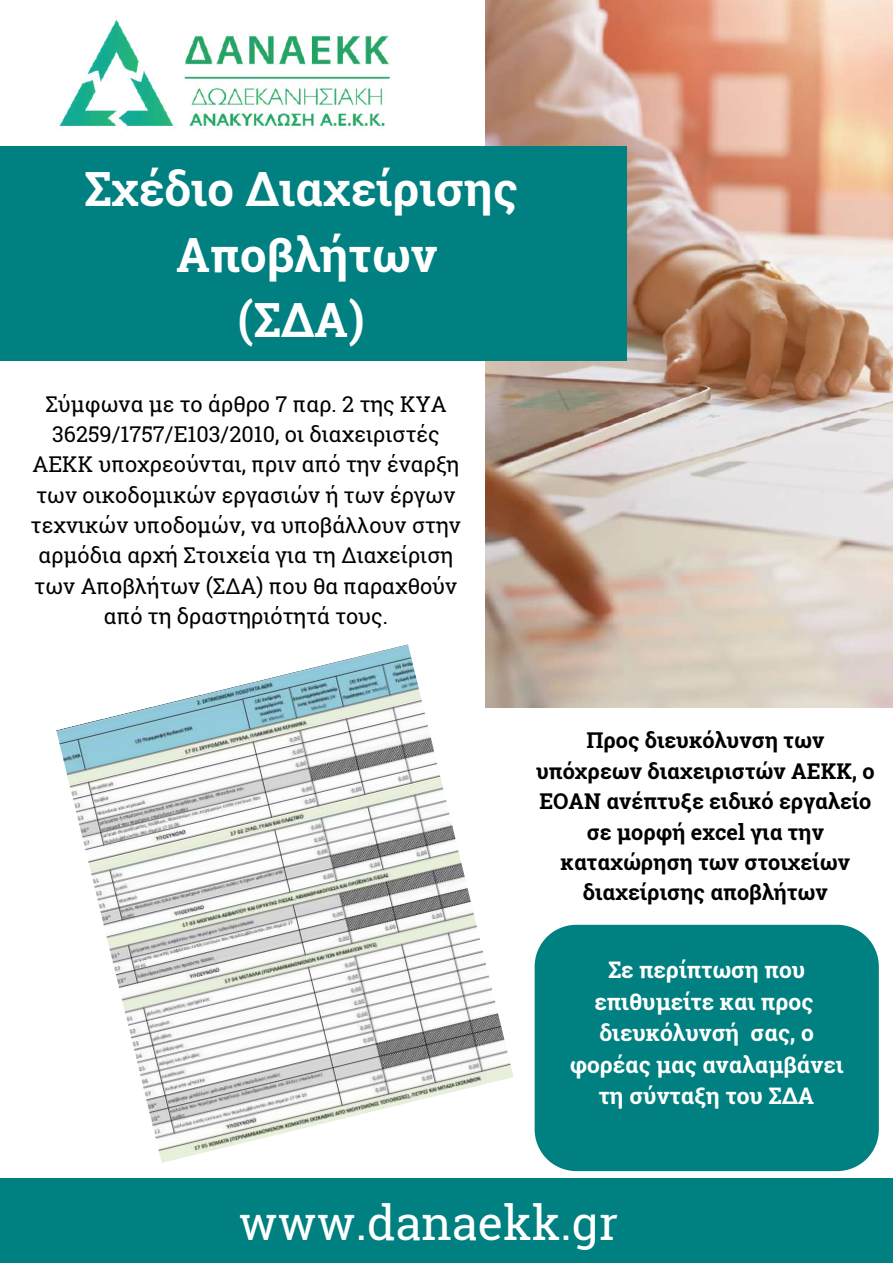
<style>
.page{position:relative;width:893px;height:1264px;background:#fff}
.page>*{position:absolute;margin:0;border:0;box-sizing:border-box;transform-origin:0 0}
.t1{font:700 47.25px/65.2px "Roboto Slab";color:#fff;text-align:center}
.t2{font:47.25px "Roboto Slab";color:#fff}
.t3{font:700 22.8px/31.5px "Roboto Slab";color:#fff;text-align:center}
.t4{font:21.75px/30.3px "Roboto Slab";color:#000;text-align:center}
.t5{font:700 21.75px/30.3px "Roboto Slab";color:#000;text-align:center}
</style>
<div class="page">
<img style="left:485px;top:0;width:407px;height:707px">
<div style="left:0;top:146px;width:626px;height:215px;background:#008080"></div>
<img style="left:56px;top:644px;width:457px;height:518px">
<div style="left:0;top:1178px;width:892px;height:84px;background:#008080"></div>
<img style="left:59px;top:0;width:437px;height:145px">
<div style="left:534px;top:924px;width:344px;height:247px;background:#008080"></div>
<h1 class="t1" style="left:84px;top:155px;width:435px">Σχέδιο Διαχείρισης<br>Αποβλήτων<br>(ΣΔΑ)</h1>
<p class="t4" style="left:31px;top:388px;width:431px">Σύμφωνα με το άρθρο 7 παρ. 2 της ΚΥΑ 36259/1757/Ε103/2010, οι διαχειριστές ΑΕΚΚ υποχρεούνται, πριν από την έναρξη των οικοδομικών εργασιών ή των έργων τεχνικών υποδομών, να υποβάλλουν στην αρμόδια αρχή Στοιχεία για τη Διαχείριση των Αποβλήτων (ΣΔΑ) που θα παραχθούν από τη δραστηριότητά τους.</p>
<p class="t5" style="left:536px;top:725px;width:340px">Προς διευκόλυνση των υπόχρεων διαχειριστών ΑΕΚΚ, ο<br>ΕΟΑΝ ανέπτυξε ειδικό εργαλείο σε μορφή excel για την καταχώρηση των στοιχείων διαχείρισης αποβλήτων</p>
<p class="t3" style="left:569px;top:953px;width:275px">Σε περίπτωση που επιθυμείτε και προς διευκόλυνσή σας, ο φορέας μας αναλαμβάνει τη σύνταξη του ΣΔΑ</p>
<h1 class="t2" style="left:239px;top:1190px;width:381px">www.danaekk.gr</h1>
</div>
